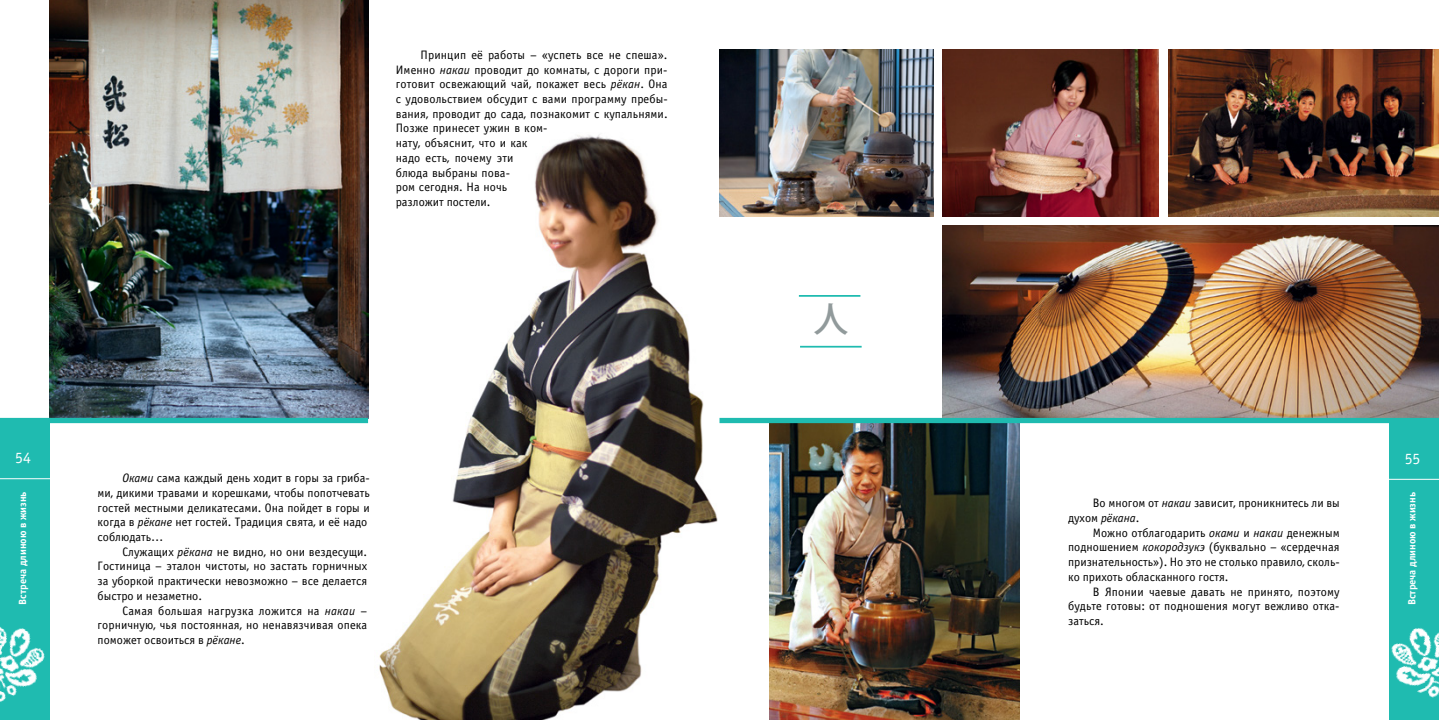
<style>
.page{position:relative;width:1439px;height:720px;background:#fff}
.page>*{position:absolute;margin:0;border:0;box-sizing:border-box;transform-origin:0 0}
.t1{font:500 35px "Koz Go Pro";color:#919a9b}
.t2{font:15.75px "Officina Sans Book C";color:#fff}
.t3{font:12.25px/14.7px "Officina Sans Book C";letter-spacing:.005em;color:#000;text-align:justify}
.t4{font:10.5px "Officina Sans Bold C";color:#fff}
.s1{font-style:italic}
</style>
<div class="page">
<img style="left:368px;top:119px;width:377px;height:600px">
<img style="left:50px;top:0;width:318px;height:417px">
<img style="left:1168px;top:50px;width:271px;height:167px">
<img style="left:719px;top:50px;width:214px;height:167px">
<img style="left:942px;top:50px;width:216px;height:167px">
<img style="left:769px;top:423px;width:250px;height:296px">
<img style="left:942px;top:226px;width:497px;height:191px">
<div style="left:1389px;top:422px;width:50px;height:297px;background:#1fbbb0"></div>
<img style="left:1391px;top:628px;width:48px;height:70px">
<hr style="left:1387px;top:478px;width:52px;height:1px;background:#fff">
<div style="left:0;top:422px;width:50px;height:297px;background:#1fbbb0"></div>
<img style="left:0;top:627px;width:45px;height:75px">
<hr style="left:0;top:478px;width:54px;height:1px;background:#fff">
<div style="left:0;top:417px;width:368px;height:6px;background:#1fbbb0"></div>
<div style="left:719px;top:417px;width:720px;height:6px;background:#1fbbb0"></div>
<hr style="left:799px;top:295px;width:61px;height:1px;background:#1fbbb0">
<hr style="left:800px;top:345px;width:61px;height:2px;background:#1fbbb0">
<p class="t3" style="left:396px;top:48px;width:273px;text-align:left;text-indent:25px">Принцип её работы – «успеть все не спеша».<br>Именно <span class="s1">накаи</span> проводит до комнаты, с дороги при&shy;готовит освежающий чай, покажет весь <span class="s1">рёкан</span>. Она с удовольствием обсудит с вами программу пребы&shy;вания, проводит до сада, познакомит с купальнями.<br>Позже принесет ужин в ком-<br>нату, объяснит, что и как<br>надо есть, почему эти<br>блюда выбраны пова-<br>ром сегодня. На ночь<br>разложит постели.</p>
<p class="t2" style="left:15px;top:449px;width:17px">54</p>
<p class="t4" style="left:17px;top:604px;width:115px;rotate:-90deg">Встреча длиною в жизнь</p>
<p class="t3" style="left:98px;top:470px;width:274px;text-align:left;text-indent:25px"><span class="s1">Оками</span> сама каждый день ходит в горы за гриба&shy;ми, дикими травами и корешками, чтобы попотчевать гостей местными деликатесами. Она пойдет в горы и когда в <span class="s1">рёкане</span> нет гостей. Традиция свята, и её надо соблюдать…</p>
<p class="t3" style="left:98px;top:544px;width:271px;text-indent:25px">Служащих <span class="s1">рёкана</span> не видно, но они вездесущи.<br>Гостиница – эталон чистоты, но застать горничных за уборкой практически невозможно – все делается быстро и незаметно.</p>
<p class="t3" style="left:98px;top:603px;width:271px;text-indent:25px">Самая большая нагрузка ложится на <span class="s1">накаи</span> – горничную, чья постоянная, но ненавязчивая опека поможет освоиться в <span class="s1">рёкане</span>.</p>
<h1 class="t1" style="left:813px;top:297px;width:36px">人</h1>
<p class="t3" style="left:1068px;top:496px;width:273px;text-indent:25px">Во многом от <span class="s1">накаи</span> зависит, проникнитесь ли вы духом <span class="s1">рёкана</span>.</p>
<p class="t3" style="left:1068px;top:525px;width:273px;text-indent:25px">Можно отблагодарить <span class="s1">оками</span> и <span class="s1">накаи</span> денежным подношением <span class="s1">кокородзукэ</span> (буквально – «сердечная признательность»). Но это не столько правило, сколь&shy;ко прихоть обласканного гостя.</p>
<p class="t3" style="left:1068px;top:584px;width:273px;text-indent:25px">В Японии чаевые давать не принято, поэтому будьте готовы: от подношения могут вежливо отка&shy;заться.</p>
<p class="t2" style="left:1404px;top:449px;width:17px">55</p>
<p class="t4" style="left:1405px;top:605px;width:115px;rotate:-90deg">Встреча длиною в жизнь</p>
</div>
